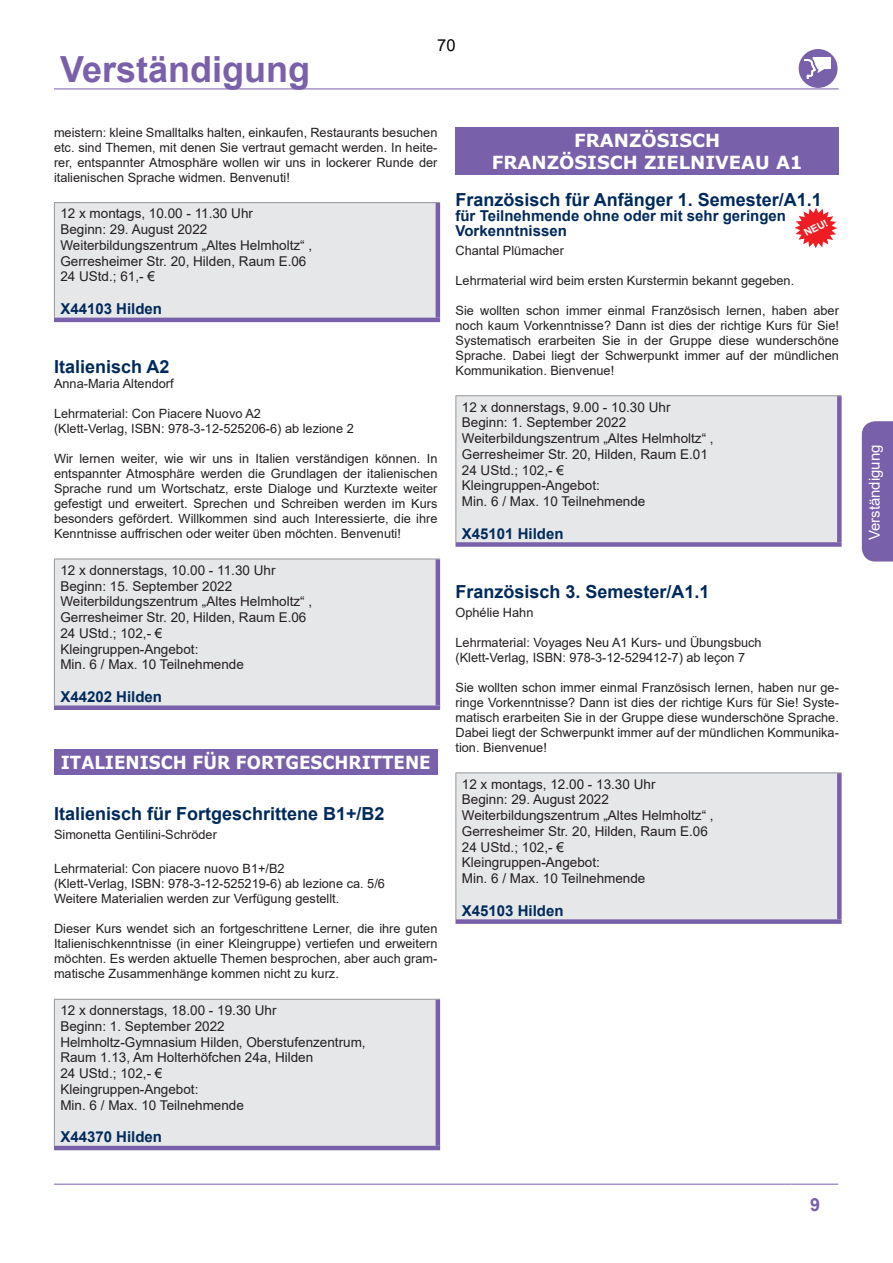
<style>
.page{position:relative;width:893px;height:1263px;background:#fff}
.page>*{position:absolute;margin:0;border:0;box-sizing:border-box;transform-origin:0 0}
.t1{font:700 36px "Arial";color:#7960aa}
.Titel{font:700 18px "Arial";color:#002a5c}
.Vorspann{font:700 18px "Arial";color:#002a5c}
.Fachbereich{font:700 18px "Verdana";color:#fff}
.Fachbereich-2{font:700 18px "Verdana";color:#fff;scale:.93 1}
.t2{font:700 18px "Arial";color:#7960aa}
.t3{font:16.5px "Arial";color:#000}
.KursnummerAussenstel{font:700 15px "Arial";color:#002a5c}
.Untertitel{font:700 15px/15px "Arial";color:#002a5c}
.t4{font:15px "Arial";color:#fff}
.TerminOrtGebuehr{font:13.5px "Arial";color:#231f20}
.Kursinfo{font:12.75px/15px "Arial";color:#231f20;text-align:justify}
.Dozent{font:12.75px "Arial";color:#231f20}
.Untertitel-2{font:12.75px "Arial";color:#231f20}
.NeuLogo{font:700 10.05px "Arial";color:#fff}
</style>
<div class="page">
<hr style="left:54px;top:1184px;width:737px;height:1px;background:#7960aa">
<hr style="left:791px;top:1184px;width:47px;height:1px;background:#7960aa">
<hr style="left:54px;top:89px;width:738px;height:1px;background:#7960aa">
<hr style="left:792px;top:89px;width:47px;height:1px;background:#7960aa">
<div style="left:799px;top:49px;width:38px;height:39px;background:#7960aa;border-radius:50%"></div>
<svg style="left:804px;top:57px;width:27px;height:22px"></svg>
<div style="left:862px;top:421px;width:31px;height:140px;background:#7960aa"></div>
<div style="left:54px;top:203px;width:384px;height:117px;background:#e6e7e9"></div>
<hr style="left:54px;top:202px;width:386px;height:1px;background:#939598">
<hr style="left:54px;top:203px;width:1px;height:115px;background:#939598">
<hr style="left:436px;top:203px;width:4px;height:115px;background:#7960aa">
<hr style="left:54px;top:318px;width:386px;height:4px;background:#7960aa">
<div style="left:54px;top:559px;width:384px;height:149px;background:#e6e7e9"></div>
<hr style="left:54px;top:559px;width:386px;height:1px;background:#939598">
<hr style="left:54px;top:559px;width:1px;height:146px;background:#939598">
<hr style="left:436px;top:559px;width:4px;height:146px;background:#7960aa">
<div style="left:54px;top:705px;width:386px;height:5px;background:#7960aa"></div>
<div style="left:54px;top:749px;width:383px;height:26px;background:#7960aa"></div>
<div style="left:54px;top:999px;width:384px;height:149px;background:#e6e7e9"></div>
<hr style="left:54px;top:999px;width:386px;height:1px;background:#939598">
<hr style="left:54px;top:1000px;width:1px;height:146px;background:#939598">
<hr style="left:436px;top:1000px;width:4px;height:146px;background:#7960aa">
<hr style="left:54px;top:1146px;width:386px;height:4px;background:#7960aa">
<div style="left:455px;top:128px;width:384px;height:47px;background:#7960aa"></div>
<div style="left:456px;top:396px;width:383px;height:148px;background:#e6e7e9"></div>
<hr style="left:455px;top:395px;width:387px;height:1px;background:#939598">
<hr style="left:455px;top:396px;width:1px;height:146px;background:#939598">
<div style="left:837px;top:396px;width:5px;height:146px;background:#7960aa"></div>
<div style="left:455px;top:542px;width:387px;height:5px;background:#7960aa"></div>
<div style="left:456px;top:773px;width:383px;height:148px;background:#e6e7e9"></div>
<hr style="left:455px;top:772px;width:387px;height:1px;background:#939598">
<hr style="left:455px;top:773px;width:1px;height:146px;background:#939598">
<div style="left:837px;top:773px;width:5px;height:146px;background:#7960aa"></div>
<div style="left:455px;top:919px;width:387px;height:5px;background:#7960aa"></div>
<svg style="left:795px;top:208px;width:42px;height:40px"></svg>
<h1 class="t1" style="left:60px;top:44px;width:252px">Verständigung</h1>
<p class="t3" style="left:437px;top:33px;width:20px">70</p>
<p class="Kursinfo" style="left:54px;top:125px;width:385px">meistern: kleine Smalltalks halten, einkaufen, Restaurants besuchen etc. sind Themen, mit denen Sie vertraut gemacht werden. In heite&shy;rer, entspannter Atmosphäre wollen wir uns in lockerer Runde der italienischen Sprache widmen. Benvenuti!</p>
<p class="TerminOrtGebuehr" style="left:60px;top:204px;width:194px">12 x montags, 10.00 - 11.30 Uhr</p>
<p class="TerminOrtGebuehr" style="left:60px;top:220px;width:149px">Beginn: 29. August 2022</p>
<p class="TerminOrtGebuehr" style="left:60px;top:236px;width:253px">Weiterbildungszentrum „Altes Helmholtz“ ,</p>
<p class="TerminOrtGebuehr" style="left:60px;top:252px;width:248px">Gerresheimer Str. 20, Hilden, Raum E.06</p>
<p class="TerminOrtGebuehr" style="left:60px;top:267px;width:96px">24 UStd.; 61,- €</p>
<p class="KursnummerAussenstel" style="left:60px;top:298px;width:103px">X44103 Hilden</p>
<p class="Vorspann" style="left:54px;top:354px;width:117px">Italienisch A2</p>
<p class="Dozent" style="left:54px;top:375px;width:121px">Anna-Maria Altendorf</p>
<p class="Kursinfo" style="left:54px;top:406px;width:208px">Lehrmaterial: Con Piacere Nuovo A2</p>
<p class="Kursinfo" style="left:54px;top:421px;width:301px">(Klett-Verlag, ISBN: 978-3-12-525206-6) ab lezione 2</p>
<p class="Kursinfo" style="left:54px;top:451px;width:385px">Wir lernen weiter, wie wir uns in Italien verständigen können. In entspannter Atmosphäre werden die Grundlagen der italienischen Sprache rund um Wortschatz, erste Dialoge und Kurztexte weiter gefestigt und erweitert. Sprechen und Schreiben werden im Kurs besonders gefördert. Willkommen sind auch Interessierte, die ihre Kenntnisse auffrischen oder weiter üben möchten. Benvenuti!</p>
<p class="TerminOrtGebuehr" style="left:60px;top:561px;width:217px">12 x donnerstags, 10.00 - 11.30 Uhr</p>
<p class="TerminOrtGebuehr" style="left:60px;top:576px;width:173px">Beginn: 15. September 2022</p>
<p class="TerminOrtGebuehr" style="left:60px;top:592px;width:253px">Weiterbildungszentrum „Altes Helmholtz“ ,</p>
<p class="TerminOrtGebuehr" style="left:60px;top:608px;width:248px">Gerresheimer Str. 20, Hilden, Raum E.06</p>
<p class="TerminOrtGebuehr" style="left:60px;top:624px;width:104px">24 UStd.; 102,- €</p>
<p class="TerminOrtGebuehr" style="left:60px;top:639px;width:140px">Kleingruppen-Angebot:</p>
<p class="TerminOrtGebuehr" style="left:60px;top:655px;width:185px">Min. 6 / Max. 10 Teilnehmende</p>
<p class="KursnummerAussenstel" style="left:60px;top:686px;width:103px">X44202 Hilden</p>
<p class="Fachbereich-2" style="left:61px;top:749px;width:399px">ITALIENISCH FÜR FORTGESCHRITTENE</p>
<p class="Titel" style="left:54px;top:801px;width:332px">Italienisch für Fortgeschrittene B1+/B2</p>
<p class="Untertitel-2" style="left:54px;top:826px;width:164px">Simonetta Gentilini-Schröder</p>
<p class="Kursinfo" style="left:54px;top:861px;width:232px">Lehrmaterial: Con piacere nuovo B1+/B2</p>
<p class="Kursinfo" style="left:54px;top:876px;width:332px">(Klett-Verlag, ISBN: 978-3-12-525219-6) ab lezione ca. 5/6</p>
<p class="Kursinfo" style="left:54px;top:891px;width:287px">Weitere Materialien werden zur Verfügung gestellt.</p>
<p class="Kursinfo" style="left:54px;top:921px;width:385px">Dieser Kurs wendet sich an fortgeschrittene Lerner, die ihre guten Italienischkenntnisse (in einer Kleingruppe) vertiefen und erweitern möchten. Es werden aktuelle Themen besprochen, aber auch gram&shy;matische Zusammenhänge kommen nicht zu kurz.</p>
<p class="TerminOrtGebuehr" style="left:60px;top:1001px;width:218px">12 x donnerstags, 18.00 - 19.30 Uhr</p>
<p class="TerminOrtGebuehr" style="left:60px;top:1017px;width:166px">Beginn: 1. September 2022</p>
<p class="TerminOrtGebuehr" style="left:60px;top:1032px;width:307px">Helmholtz-Gymnasium Hilden, Oberstufenzentrum,</p>
<p class="TerminOrtGebuehr" style="left:60px;top:1048px;width:254px">Raum 1.13, Am Holterhöfchen 24a, Hilden</p>
<p class="TerminOrtGebuehr" style="left:60px;top:1064px;width:104px">24 UStd.; 102,- €</p>
<p class="TerminOrtGebuehr" style="left:60px;top:1080px;width:140px">Kleingruppen-Angebot:</p>
<p class="TerminOrtGebuehr" style="left:60px;top:1095px;width:185px">Min. 6 / Max. 10 Teilnehmende</p>
<p class="KursnummerAussenstel" style="left:60px;top:1126px;width:103px">X44370 Hilden</p>
<p class="Fachbereich" style="left:574px;top:128px;width:148px">FRANZÖSISCH</p>
<p class="Fachbereich" style="left:492px;top:150px;width:313px">FRANZÖSISCH ZIELNIVEAU A1</p>
<p class="Vorspann" style="left:455px;top:187px;width:368px">Französisch für Anfänger 1. Semester/A1.1</p>
<p class="Untertitel" style="left:455px;top:208px;width:332px">für Teilnehmende ohne oder mit sehr geringen<br>Vorkenntnissen</p>
<p class="Dozent" style="left:455px;top:242px;width:110px">Chantal Plümacher</p>
<p class="Kursinfo" style="left:455px;top:273px;width:340px">Lehrmaterial wird beim ersten Kurstermin bekannt gegeben.</p>
<p class="Kursinfo" style="left:455px;top:303px;width:385px">Sie wollten schon immer einmal Französisch lernen, haben aber noch kaum Vorkenntnisse? Dann ist dies der richtige Kurs für Sie!<br>Systematisch erarbeiten Sie in der Gruppe diese wunderschöne Sprache. Dabei liegt der Schwerpunkt immer auf der mündlichen Kommunikation. Bienvenue!</p>
<p class="TerminOrtGebuehr" style="left:462px;top:397px;width:210px">12 x donnerstags, 9.00 - 10.30 Uhr</p>
<p class="TerminOrtGebuehr" style="left:462px;top:413px;width:166px">Beginn: 1. September 2022</p>
<p class="TerminOrtGebuehr" style="left:462px;top:429px;width:253px">Weiterbildungszentrum „Altes Helmholtz“ ,</p>
<p class="TerminOrtGebuehr" style="left:462px;top:445px;width:248px">Gerresheimer Str. 20, Hilden, Raum E.01</p>
<p class="TerminOrtGebuehr" style="left:462px;top:461px;width:104px">24 UStd.; 102,- €</p>
<p class="TerminOrtGebuehr" style="left:462px;top:476px;width:140px">Kleingruppen-Angebot:</p>
<p class="TerminOrtGebuehr" style="left:462px;top:492px;width:185px">Min. 6 / Max. 10 Teilnehmende</p>
<p class="KursnummerAussenstel" style="left:462px;top:523px;width:103px">X45101 Hilden</p>
<p class="NeuLogo" style="left:802px;top:227px;width:27px;rotate:-27deg">NEU!</p>
<p class="Titel" style="left:455px;top:579px;width:256px">Französisch 3. Semester/A1.1</p>
<p class="Dozent" style="left:455px;top:604px;width:79px">Ophélie Hahn</p>
<p class="Kursinfo" style="left:455px;top:635px;width:308px">Lehrmaterial: Voyages Neu A1 Kurs- und Übungsbuch</p>
<p class="Kursinfo" style="left:455px;top:650px;width:291px">(Klett-Verlag, ISBN: 978-3-12-529412-7) ab leçon 7</p>
<p class="Kursinfo" style="left:455px;top:680px;width:385px">Sie wollten schon immer einmal Französisch lernen, haben nur ge&shy;ringe Vorkenntnisse? Dann ist dies der richtige Kurs für Sie! Syste&shy;matisch erarbeiten Sie in der Gruppe diese wunderschöne Sprache.<br>Dabei liegt der Schwerpunkt immer auf der mündlichen Kommunika&shy;tion. Bienvenue!</p>
<p class="TerminOrtGebuehr" style="left:462px;top:775px;width:195px">12 x montags, 12.00 - 13.30 Uhr</p>
<p class="TerminOrtGebuehr" style="left:462px;top:790px;width:149px">Beginn: 29. August 2022</p>
<p class="TerminOrtGebuehr" style="left:462px;top:806px;width:253px">Weiterbildungszentrum „Altes Helmholtz“ ,</p>
<p class="TerminOrtGebuehr" style="left:462px;top:822px;width:248px">Gerresheimer Str. 20, Hilden, Raum E.06</p>
<p class="TerminOrtGebuehr" style="left:462px;top:838px;width:104px">24 UStd.; 102,- €</p>
<p class="TerminOrtGebuehr" style="left:462px;top:853px;width:140px">Kleingruppen-Angebot:</p>
<p class="TerminOrtGebuehr" style="left:462px;top:869px;width:185px">Min. 6 / Max. 10 Teilnehmende</p>
<p class="KursnummerAussenstel" style="left:462px;top:900px;width:103px">X45103 Hilden</p>
<h2 class="t2" style="left:810px;top:1192px;width:12px">9</h2>
<p class="t4" style="left:864px;top:540px;width:97px;rotate:-90deg">Verständigung</p>
</div>
